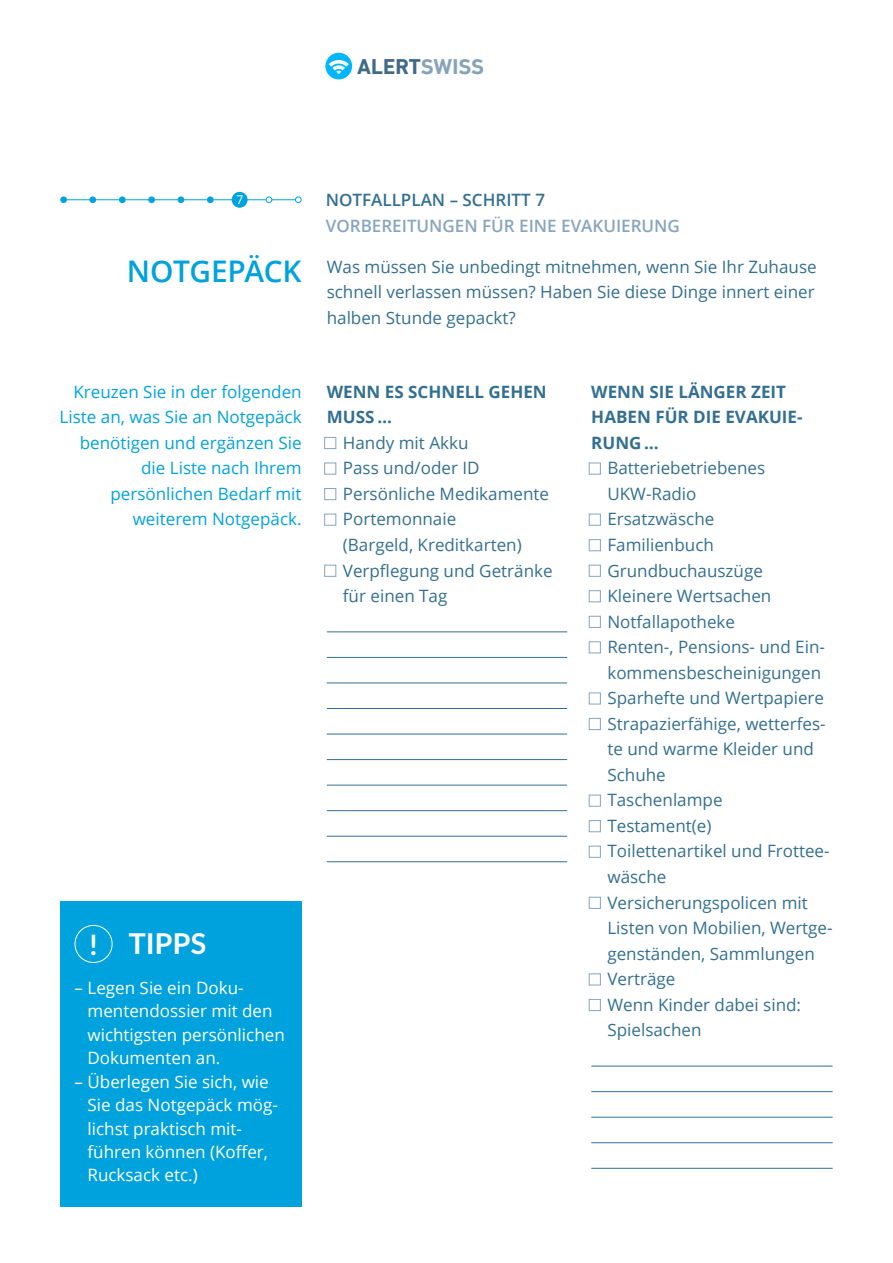
<style>
.page{position:relative;width:893px;height:1263px;background:#fff}
.page>*{position:absolute;margin:0;border:0;box-sizing:border-box;transform-origin:0 0}
.t1{font:600 29.85px "Open Sans";letter-spacing:-.01em;color:#00a2dd}
.t2{font:700 28.65px "Lato";color:#fff}
.t3{font:700 21.6px "DIN Next W01";color:#406a87}
.t4{font:17.1px/25.5px "Open Sans";color:#336f91}
.t5{font:17.1px/23.4px "Open Sans";color:#fff}
.t6{font:17.1px/25.5px "Open Sans";color:#00a2dd;text-align:right}
.t7{font:700 17.1px/25.5px "Open Sans";color:#336f91}
.t8{font:600 17.1px "Open Sans";color:#87a5bf}
.t9{font:600 17.1px "Open Sans";color:#336f91}
.t10{font:12px "Open Sans";color:#fff}
.s1{color:#86a3b9}
.s2{font-size:28.05px}
</style>
<div class="page">
<div style="left:325px;top:53px;width:27px;height:26px;background:#00b7ff;border-radius:50%"></div>
<svg style="left:329px;top:60px;width:20px;height:14px"></svg>
<hr style="left:64px;top:199px;width:234px;height:1px;background:#00a2dd">
<div style="left:119px;top:196px;width:7px;height:7px;border:1px solid #00a2dd;border-radius:50%"></div>
<div style="left:60px;top:196px;width:7px;height:7px;border:1px solid #00a2dd;border-radius:50%"></div>
<div style="left:148px;top:196px;width:7px;height:7px;border:1px solid #00a2dd;border-radius:50%"></div>
<div style="left:89px;top:196px;width:7px;height:7px;border:1px solid #00a2dd;border-radius:50%"></div>
<div style="left:178px;top:196px;width:6px;height:7px;border:1px solid #00a2dd;border-radius:50%"></div>
<div style="left:207px;top:196px;width:7px;height:7px;border:1px solid #00a2dd;border-radius:50%"></div>
<div style="left:266px;top:196px;width:6px;height:7px;border:1px solid #00a2dd;border-radius:50%"></div>
<div style="left:295px;top:196px;width:7px;height:7px;border:1px solid #00a2dd;border-radius:50%"></div>
<div style="left:232px;top:192px;width:15px;height:15px;background:#00a2dd;border-radius:50%"></div>
<div style="left:232px;top:192px;width:16px;height:16px;border:1px solid #00a2dd;border-radius:50%"></div>
<hr style="left:327px;top:632px;width:240px;height:1px;background:#336f91">
<hr style="left:327px;top:657px;width:240px;height:1px;background:#336f91">
<hr style="left:327px;top:683px;width:240px;height:1px;background:#336f91">
<hr style="left:327px;top:708px;width:240px;height:1px;background:#336f91">
<hr style="left:327px;top:734px;width:240px;height:1px;background:#336f91">
<hr style="left:327px;top:759px;width:240px;height:1px;background:#336f91">
<hr style="left:327px;top:785px;width:240px;height:1px;background:#336f91">
<hr style="left:327px;top:810px;width:240px;height:1px;background:#336f91">
<hr style="left:327px;top:836px;width:240px;height:1px;background:#336f91">
<hr style="left:327px;top:861px;width:240px;height:1px;background:#336f91">
<div style="left:324px;top:437px;width:12px;height:12px;border:1px solid #87a5bf"></div>
<div style="left:324px;top:463px;width:12px;height:11px;border:1px solid #87a5bf"></div>
<div style="left:324px;top:488px;width:12px;height:12px;border:1px solid #87a5bf"></div>
<div style="left:324px;top:514px;width:12px;height:11px;border:1px solid #87a5bf"></div>
<div style="left:324px;top:565px;width:12px;height:11px;border:1px solid #87a5bf"></div>
<hr style="left:591px;top:1066px;width:242px;height:1px;background:#336f91">
<hr style="left:591px;top:1091px;width:242px;height:1px;background:#336f91">
<hr style="left:591px;top:1117px;width:242px;height:1px;background:#336f91">
<hr style="left:591px;top:1142px;width:242px;height:1px;background:#336f91">
<hr style="left:591px;top:1168px;width:242px;height:1px;background:#336f91">
<div style="left:589px;top:463px;width:12px;height:11px;border:1px solid #87a5bf"></div>
<div style="left:589px;top:514px;width:12px;height:11px;border:1px solid #87a5bf"></div>
<div style="left:589px;top:539px;width:12px;height:12px;border:1px solid #87a5bf"></div>
<div style="left:589px;top:565px;width:12px;height:11px;border:1px solid #87a5bf"></div>
<div style="left:589px;top:590px;width:12px;height:12px;border:1px solid #87a5bf"></div>
<div style="left:589px;top:616px;width:12px;height:12px;border:1px solid #87a5bf"></div>
<div style="left:589px;top:641px;width:12px;height:12px;border:1px solid #87a5bf"></div>
<div style="left:589px;top:693px;width:12px;height:11px;border:1px solid #87a5bf"></div>
<div style="left:589px;top:718px;width:12px;height:12px;border:1px solid #87a5bf"></div>
<div style="left:589px;top:795px;width:12px;height:11px;border:1px solid #87a5bf"></div>
<div style="left:589px;top:820px;width:12px;height:12px;border:1px solid #87a5bf"></div>
<div style="left:589px;top:846px;width:12px;height:11px;border:1px solid #87a5bf"></div>
<div style="left:589px;top:897px;width:12px;height:12px;border:1px solid #87a5bf"></div>
<div style="left:589px;top:974px;width:12px;height:11px;border:1px solid #87a5bf"></div>
<div style="left:589px;top:999px;width:12px;height:12px;border:1px solid #87a5bf"></div>
<div style="left:60px;top:901px;width:242px;height:306px;background:#00a2dd"></div>
<div style="left:75px;top:925px;width:38px;height:38px;border:1px solid #fff;border-radius:50%"></div>
<p class="t3" style="left:357px;top:54px;width:128px">ALERT<span class="s1">SWISS</span></p>
<p class="t10" style="left:236px;top:191px;width:8px">7</p>
<p class="t9" style="left:326px;top:188px;width:221px">NOTFALLPLAN – SCHRITT 7</p>
<p class="t8" style="left:326px;top:214px;width:356px">VORBEREITUNGEN FÜR EINE EVAKUIERUNG</p>
<h1 class="t1" style="left:127px;top:251px;width:176px">NOTGEPÄCK</h1>
<p class="t4" style="left:327px;top:253px;width:491px;text-align:justify">Was müssen Sie unbedingt mitnehmen, wenn Sie Ihr Zuhause schnell verlassen müssen? Haben Sie diese Dinge innert einer halben Stunde gepackt?</p>
<p class="t6" style="left:60px;top:378px;width:244px">Kreuzen Sie in der folgenden<br>Liste an, was Sie an Notgepäck benötigen und ergänzen Sie die Liste nach Ihrem persönlichen Bedarf mit weiterem Notgepäck.</p>
<p class="t7" style="left:327px;top:378px;width:222px">WENN ES SCHNELL GEHEN<br>MUSS …</p>
<p class="t4" style="left:343px;top:429px;width:211px">Handy mit Akku<br>Pass und/oder ID<br>Persönliche Medikamente<br>Portemonnaie<br>(Bargeld, Kreditkarten)<br>Verpflegung und Getränke für einen Tag</p>
<h2 class="t2" style="left:89px;top:927px;width:119px"><span class="s2">!</span> TIPPS</h2>
<p class="t5" style="left:87px;top:976px;width:199px;text-indent:-13px">– Legen Sie ein Doku&shy;mentendossier mit den wichtigsten persönlichen<br>Dokumenten an.</p>
<p class="t5" style="left:87px;top:1069px;width:192px;text-indent:-13px">– Überlegen Sie sich, wie<br>Sie das Notgepäck mög&shy;lichst praktisch mit&shy;führen können (Koffer,<br>Rucksack etc.)</p>
<p class="t7" style="left:591px;top:378px;width:213px">WENN SIE LÄNGER ZEIT<br>HABEN FÜR DIE EVAKUIE-<br>RUNG …</p>
<p class="t4" style="left:607px;top:455px;width:227px">Batteriebetriebenes<br>UKW-Radio<br>Ersatzwäsche<br>Familienbuch<br>Grundbuchauszüge<br>Kleinere Wertsachen<br>Notfallapotheke<br>Renten-, Pensions- und Ein&shy;kommensbescheinigungen<br>Sparhefte und Wertpapiere<br>Strapazierfähige, wetterfes&shy;te und warme Kleider und<br>Schuhe<br>Taschenlampe<br>Testament(e)<br>Toilettenartikel und Frottee&shy;wäsche<br>Versicherungspolicen mit<br>Listen von Mobilien, Wertge&shy;genständen, Sammlungen<br>Verträge<br>Wenn Kinder dabei sind:<br>Spielsachen</p>
</div>
